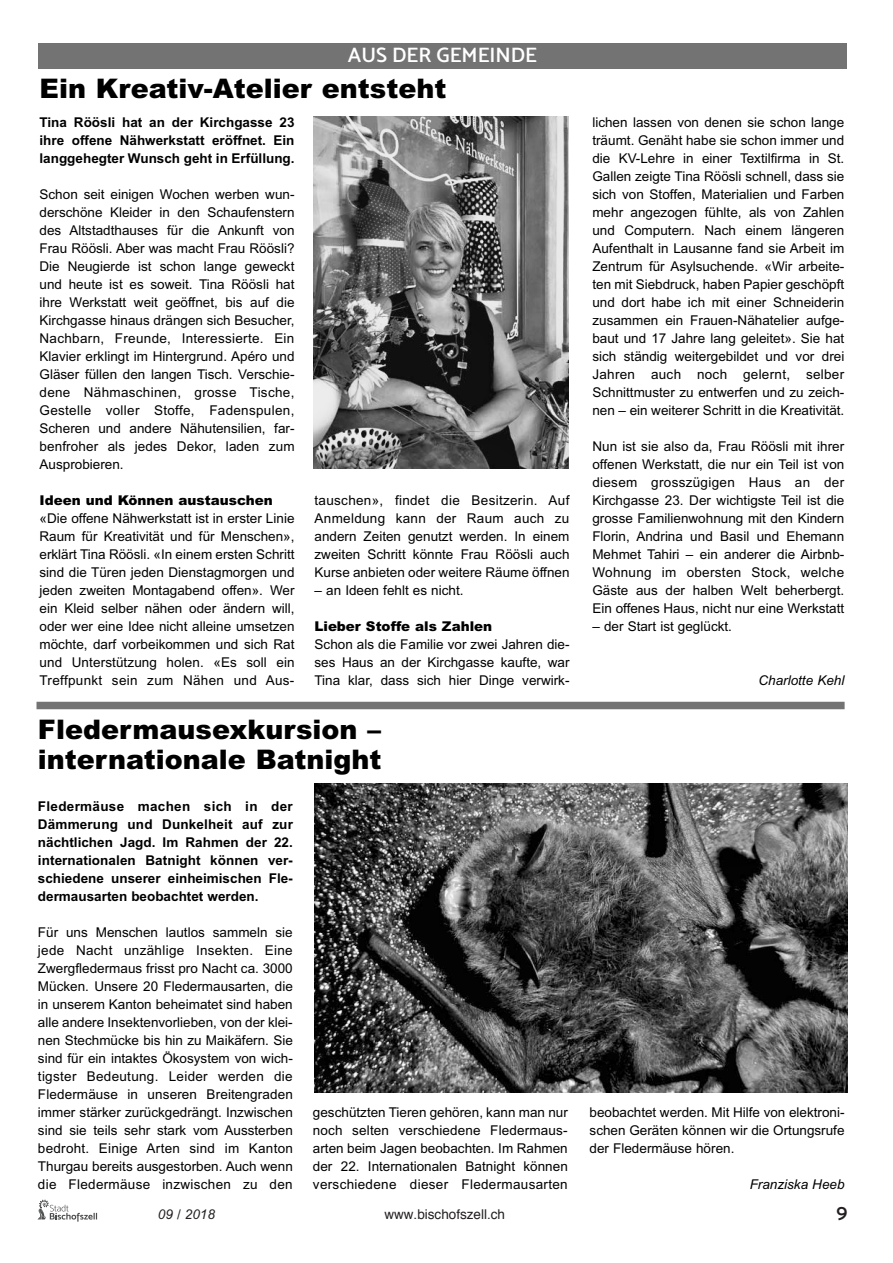
<style>
.page{position:relative;width:893px;height:1263px;background:#fff}
.page>*{position:absolute;margin:0;border:0;box-sizing:border-box;transform-origin:0 0}
.t1{font:900 27px/30px "Arial";color:#000}
.t2{font:21px "Mosk Semi Bold 600";color:#fff}
.t3{font:21px "Mosk Semi Bold 600";color:#000}
.t4{font:13.5px/18px "Arial";color:#000;text-align:justify}
.t5{font:700 13.5px/18px "Arial";color:#000;text-align:justify}
.t6{font:900 13.5px "Arial";color:#000}
.t7{font:italic 13.5px "Arial";color:#000}
.t8{font:13.5px "Helvetica";color:#231f20}
.t9{font:italic 13.5px "Arial";color:#231f20}
.s1{color:#231f20}
</style>
<div class="page">
<svg style="left:38px;top:1200px;width:59px;height:21px"></svg>
<div style="left:38px;top:43px;width:808px;height:26px;background:#737373"></div>
<img style="left:313px;top:116px;width:255px;height:353px">
<div style="left:37px;top:702px;width:808px;height:7px;background:#737373"></div>
<img style="left:314px;top:783px;width:533px;height:310px">
<h2 class="t2" style="left:348px;top:43px;width:191px">AUS DER GEMEINDE</h2>
<h1 class="t1" style="left:40px;top:73px;width:408px">Ein Kreativ-Atelier entsteht</h1>
<p class="t5" style="left:40px;top:114px;width:257px">Tina Röösli hat an der Kirchgasse 23 ihre offene Nähwerkstatt eröffnet. Ein langgehegter Wunsch geht in Erfüllung.</p>
<p class="t4" style="left:40px;top:185px;width:257px">Schon seit einigen Wochen werben wun&shy;derschöne Kleider in den Schaufenstern des Altstadthauses für die Ankunft von Frau Röösli. Aber was macht Frau Röösli?<br>Die Neugierde ist schon lange geweckt und heute ist es soweit. Tina Röösli hat ihre Werkstatt weit geöffnet, bis auf die Kirchgasse hinaus drängen sich Besucher, Nachbarn, Freunde, Interessierte. Ein Klavier erklingt im Hintergrund. Apéro und Gläser füllen den langen Tisch. Verschie&shy;dene Nähmaschinen, grosse Tische, Gestelle voller Stoffe, Fadenspulen, Scheren und andere Nähutensilien, far&shy;benfroher als jedes Dekor, laden zum Ausprobieren.</p>
<p class="t6" style="left:40px;top:490px;width:235px">Ideen und Können austauschen</p>
<p class="t4" style="left:40px;top:509px;width:257px">«Die offene Nähwerkstatt ist in erster Linie Raum für Kreativität und für Menschen», erklärt Tina Röösli. «In einem ersten Schritt sind die Türen jeden Dienstagmorgen und jeden zweiten Montagabend offen». Wer ein Kleid selber nähen oder ändern will, oder wer eine Idee nicht alleine umsetzen möchte, darf vorbeikommen und sich Rat und Unterstützung holen. «Es soll ein Treffpunkt sein zum Nähen und Aus-</p>
<p class="t4" style="left:315px;top:491px;width:256px">tauschen», findet die Besitzerin. Auf Anmeldung kann der Raum auch zu andern Zeiten genutzt werden. In einem zweiten Schritt könnte Frau Röösli auch Kurse anbieten oder weitere Räume öffnen</p>
<p class="t4" style="left:315px;top:581px;width:151px">– an Ideen fehlt es nicht.</p>
<p class="t6" style="left:315px;top:616px;width:179px">Lieber Stoffe als Zahlen</p>
<p class="t4" style="left:315px;top:635px;width:256px">Schon als die Familie vor zwei Jahren die&shy;ses Haus an der Kirchgasse kaufte, war Tina klar, dass sich hier Dinge verwirk-</p>
<p class="t4" style="left:592px;top:113px;width:253px">lichen lassen von denen sie schon lange träumt. Genäht habe sie schon immer und die KV-Lehre in einer Textilfirma in St.<br>Gallen zeigte Tina Röösli schnell, dass sie sich von Stoffen, Materialien und Farben mehr angezogen fühlte, als von Zahlen und Computern. Nach einem längeren Aufenthalt in Lausanne fand sie Arbeit im Zentrum für Asylsuchende. «Wir arbeite&shy;ten mit Siebdruck, haben Papier geschöpft und dort habe ich mit einer Schneiderin zusammen ein Frauen-Nähatelier aufge&shy;baut und 17 Jahre lang geleitet». Sie hat sich ständig weitergebildet und vor drei Jahren auch noch gelernt, selber Schnittmuster zu entwerfen und zu zeich&shy;nen – ein weiterer Schritt in die Kreativität.</p>
<p class="t4" style="left:592px;top:437px;width:253px">Nun ist sie also da, Frau Röösli mit ihrer offenen Werkstatt, die nur ein Teil ist von diesem grosszügigen Haus an der Kirchgasse 23. Der wichtigste Teil ist die grosse Familienwohnung mit den Kindern Florin, Andrina und Basil und Ehemann Mehmet Tahiri – ein anderer die Airbnb-Wohnung im obersten Stock, welche Gäste aus der halben Welt beherbergt.<br>Ein offenes Haus, nicht nur eine Werkstatt</p>
<p class="t4" style="left:592px;top:617px;width:141px">– der Start ist geglückt.</p>
<p class="t7" style="left:758px;top:671px;width:87px">Charlotte Kehl</p>
<h1 class="t1" style="left:38px;top:714px;width:345px">Fledermausexkursion – internationale Batnight</h1>
<p class="t5" style="left:38px;top:798px;width:257px">Fledermäuse machen sich in der Dämmerung und Dunkelheit auf zur nächtlichen Jagd. Im Rahmen der 22. internationalen Batnight können ver&shy;schiedene unserer einheimischen Fle&shy;dermausarten beobachtet werden.</p>
<p class="t4" style="left:38px;top:923px;width:256px">Für uns Menschen lautlos sammeln sie jede Nacht unzählige Insekten. Eine Zwergfledermaus frisst pro Nacht ca. 3000<br>Mücken. Unsere 20 Fledermausarten, die in unserem Kanton beheimatet sind haben alle andere Insektenvorlieben, von der klei&shy;nen Stechmücke bis hin zu Maikäfern. Sie sind für ein intaktes Ökosystem von wich&shy;tigster Bedeutung. Leider werden die Fledermäuse in unseren Breitengraden immer stärker zurückgedrängt. Inzwischen sind sie teils sehr stark vom Aussterben bedroht. Einige Arten sind im Kanton Thurgau bereits ausgestorben. Auch wenn die Fledermäuse inzwischen zu den</p>
<p class="t4" style="left:313px;top:1103px;width:256px">geschützten Tieren gehören, kann man nur noch selten verschiedene Fledermaus&shy;arten beim Jagen beobachten. Im Rahmen der 22. Internationalen Batnight können verschiedene dieser Fledermausarten</p>
<p class="t4" style="left:590px;top:1103px;width:256px">beobachtet werden. Mit Hilfe von elektroni&shy;schen Geräten können wir die Ortungsrufe der Fledermäuse hören.</p>
<p class="t7" style="left:750px;top:1175px;width:96px">Franziska Heeb</p>
<p class="t4" style="left:380px;top:1208px;width:122px">www.bischofszell.ch</p>
<h2 class="t3" style="left:834px;top:1202px;width:15px">9<span class="s1">9</span></h2>
<p class="t9" style="left:158px;top:1207px;width:59px">09 / 2018</p>
<p class="t8" style="left:384px;top:1204px;width:122px">www.bischofszell.ch</p>
<p class="t7" style="left:150px;top:1208px;width:59px">09 / 2018</p>
</div>
